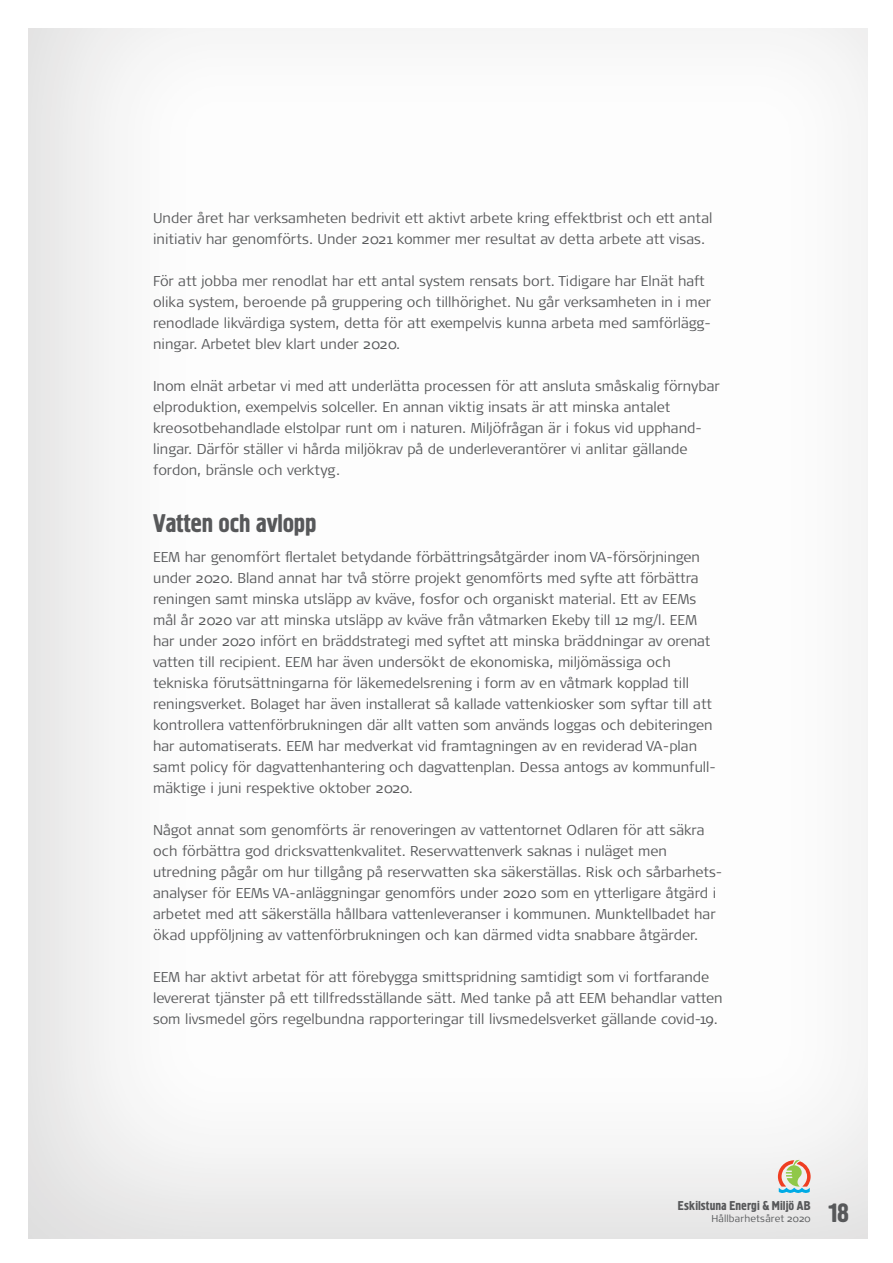
<style>
.page{position:relative;width:893px;height:1263px;background:#fff}
.page>*{position:absolute;margin:0;border:0;box-sizing:border-box;transform-origin:0 0}
.t1{font:26.4px "Hermes";color:#57585a}
.Rubbe_HUVUD{font:25.5px "Hermes";letter-spacing:-.01em;color:#57585a}
.Bröd{font:300 14.25px/21px "Signa Pro";color:#57585a}
.t2{font:12.75px "Hermes";letter-spacing:.005em;color:#57585a}
.t3{font:300 9.9px "Signa Pro";letter-spacing:.01em;color:#57585a}
</style>
<div class="page">
<div style="left:27px;top:27px;width:842px;height:1212px;background:#231f20;opacity:.15"></div>
<svg style="left:778px;top:1160px;width:33px;height:33px"></svg>
<p class="Bröd" style="left:153px;top:207px;width:561px">Under året har verksamheten bedrivit ett aktivt arbete kring effektbrist och ett antal initiativ har genomförts. Under 2021 kommer mer resultat av detta arbete att visas.</p>
<p class="Bröd" style="left:153px;top:270px;width:559px">För att jobba mer renodlat har ett antal system rensats bort. Tidigare har Elnät haft olika system, beroende på gruppering och tillhörighet. Nu går verksamheten in i mer renodlade likvärdiga system, detta för att exempelvis kunna arbeta med samförlägg&shy;ningar. Arbetet blev klart under 2020.</p>
<p class="Bröd" style="left:153px;top:375px;width:568px">Inom elnät arbetar vi med att underlätta processen för att ansluta småskalig förnybar elproduktion, exempelvis solceller. En annan viktig insats är att minska antalet kreosotbehandlade elstolpar runt om i naturen. Miljöfrågan är i fokus vid upphand&shy;lingar. Därför ställer vi hårda miljökrav på de underleverantörer vi anlitar gällande fordon, bränsle och verktyg.</p>
<p class="Rubbe_HUVUD" style="left:153px;top:507px;width:165px">Vatten och avlopp</p>
<p class="Bröd" style="left:153px;top:546px;width:564px">EEM har genomfört flertalet betydande förbättringsåtgärder inom VA-försörjningen under 2020. Bland annat har två större projekt genomförts med syfte att förbättra reningen samt minska utsläpp av kväve, fosfor och organiskt material. Ett av EEMs mål år 2020 var att minska utsläpp av kväve från våtmarken Ekeby till 12 mg/l. EEM har under 2020 infört en bräddstrategi med syftet att minska bräddningar av orenat vatten till recipient. EEM har även undersökt de ekonomiska, miljömässiga och tekniska förutsättningarna för läkemedelsrening i form av en våtmark kopplad till reningsverket. Bolaget har även installerat så kallade vattenkiosker som syftar till att kontrollera vattenförbrukningen där allt vatten som används loggas och debiteringen har automatiserats. EEM har medverkat vid framtagningen av en reviderad VA-plan samt policy för dagvattenhantering och dagvattenplan. Dessa antogs av kommunfull&shy;mäktige i juni respektive oktober 2020.</p>
<p class="Bröd" style="left:153px;top:819px;width:571px">Något annat som genomförts är renoveringen av vattentornet Odlaren för att säkra och förbättra god dricksvattenkvalitet. Reservvattenverk saknas i nuläget men utredning pågår om hur tillgång på reservvatten ska säkerställas. Risk och sårbarhets&shy;analyser för EEMs VA-anläggningar genomförs under 2020 som en ytterligare åtgärd i arbetet med att säkerställa hållbara vattenleveranser i kommunen. Munktellbadet har ökad uppföljning av vattenförbrukningen och kan därmed vidta snabbare åtgärder.</p>
<p class="Bröd" style="left:153px;top:966px;width:571px">EEM har aktivt arbetat för att förebygga smittspridning samtidigt som vi fortfarande levererat tjänster på ett tillfredsställande sätt. Med tanke på att EEM behandlar vatten som livsmedel görs regelbundna rapporteringar till livsmedelsverket gällande covid-19.</p>
<p class="t2" style="left:678px;top:1197px;width:134px">Eskilstuna Energi &amp; Miljö AB</p>
<p class="t3" style="left:711px;top:1211px;width:101px">Hållbarhetsåret 2020</p>
<h1 class="t1" style="left:828px;top:1196px;width:22px">18</h1>
</div>
